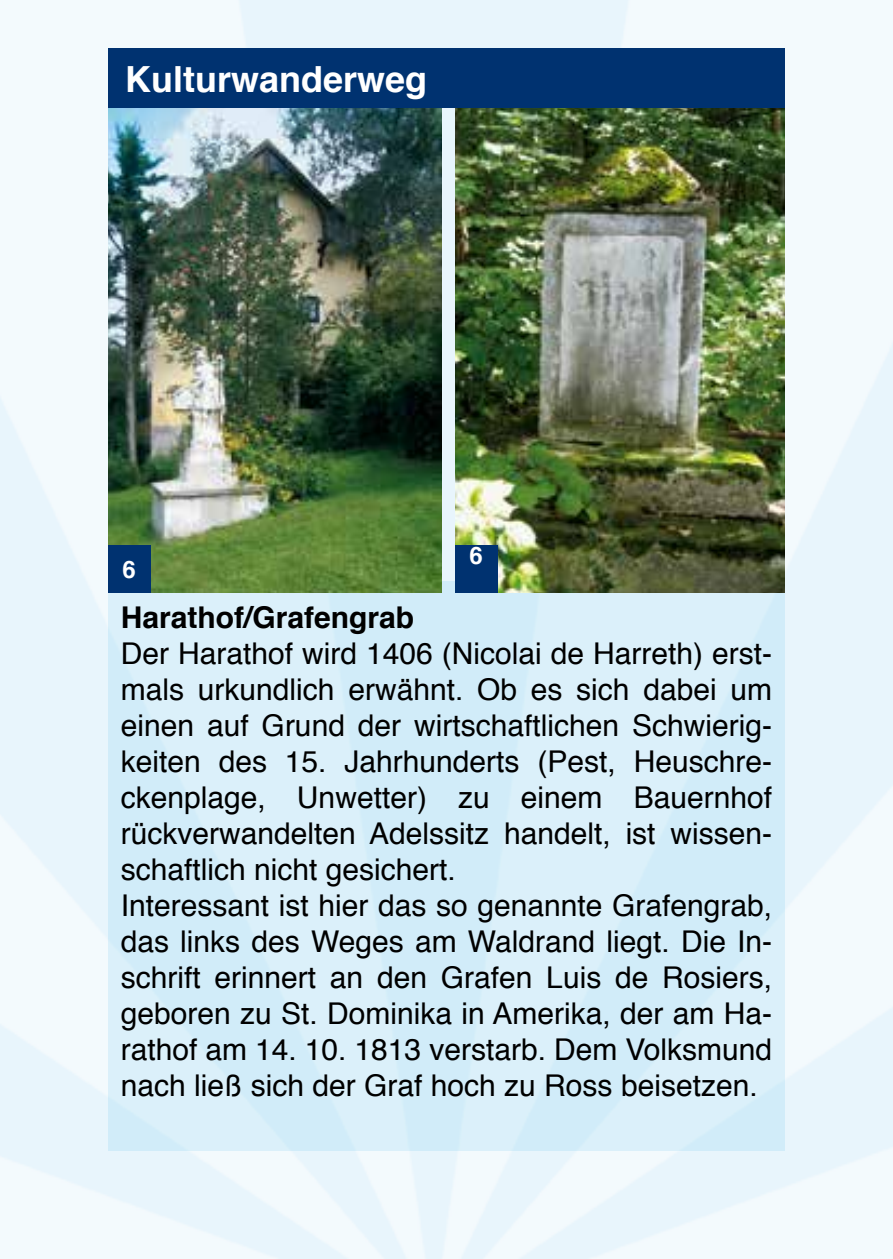
<style>
.page{position:relative;width:893px;height:1259px;background:#fff}
.page>*{position:absolute;margin:0;border:0;box-sizing:border-box;transform-origin:0 0}
.t1{font:700 36px "Helvetica";color:#fff}
.t2{font:30px/36px "Helvetica";color:#000}
.t3{font:700 30px "Helvetica";color:#000}
.t4{font:700 24px "Helvetica";color:#fff}
</style>
<div class="page">
<img style="left:0;top:0;width:893px;height:1259px">
<div style="left:108px;top:582px;width:677px;height:569px;background:#dbf0fa"></div>
<img style="left:455px;top:108px;width:330px;height:485px">
<div style="left:108px;top:49px;width:677px;height:59px;background:#003270"></div>
<div style="left:455px;top:546px;width:43px;height:47px;background:#003270"></div>
<img style="left:108px;top:108px;width:333px;height:485px">
<div style="left:108px;top:546px;width:43px;height:47px;background:#003270"></div>
<p class="t1" style="left:125px;top:50px;width:304px">Kulturwanderweg</p>
<p class="t4" style="left:123px;top:550px;width:15px">6</p>
<p class="t4" style="left:470px;top:536px;width:15px">6</p>
<p class="t3" style="left:121px;top:593px;width:295px">Harathof/Grafengrab</p>
<p class="t2" style="left:121px;top:636px;width:653px">Der Harathof wird 1406 (Nicolai de Harreth) erst&shy;mals urkundlich erwähnt. Ob es sich dabei um einen auf Grund der wirtschaftlichen Schwierig&shy;keiten des 15. Jahrhunderts (Pest, Heuschre&shy;ckenplage, Unwetter) zu einem Bauernhof rückverwandelten Adelssitz handelt, ist wissen&shy;schaftlich nicht gesichert.<br>Interessant ist hier das so genannte Grafengrab, das links des Weges am Waldrand liegt. Die In&shy;schrift erinnert an den Grafen Luis de Rosiers, geboren zu St. Dominika in Amerika, der am Ha&shy;rathof am 14. 10. 1813 verstarb. Dem Volksmund nach ließ sich der Graf hoch zu Ross beisetzen.</p>
</div>
